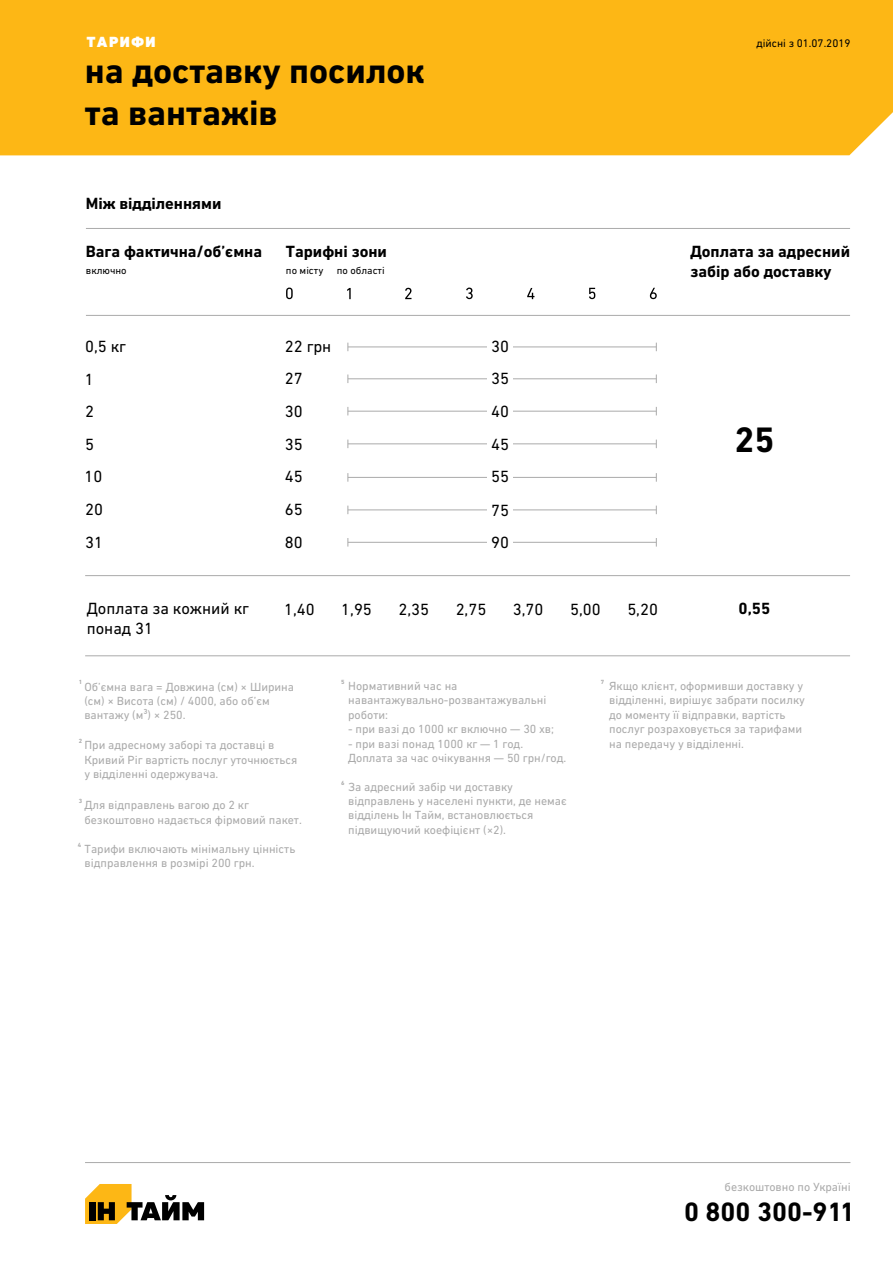
<style>
.page{position:relative;width:893px;height:1263px;background:#fff}
.page>*{position:absolute;margin:0;border:0;box-sizing:border-box;transform-origin:0 0}
.t1{font:700 36px/42px "DIN Next CYR";color:#000}
.t2{font:700 27px "DIN Next CYR";color:#000}
.t3{font:16.5px/32.5px "DIN Next CYR";color:#000}
.t4{font:700 16.5px/19.8px "DIN Next CYR";color:#000}
.t5{font:900 15px "DIN Next CYR";letter-spacing:.1em;color:#fff}
.t6{font:12px/14.4px "DIN Next CYR";color:#aaa}
.t7{font:11.25px "DIN Next CYR";color:#000}
.t8{font:10.5px "DIN Next CYR";color:#000}
.t9{font:700 6.15px "DIN Next CYR";color:#aaa}
</style>
<div class="page">
<svg style="left:85px;top:1184px;width:119px;height:40px"></svg>
<div style="left:89px;top:1202px;width:6px;height:18px;background:#000"></div>
<div style="left:0;top:0;width:893px;height:155px;background:#fdb715"></div>
<hr style="left:85px;top:1162px;width:765px;height:1px;background:#aaa">
<hr style="left:85px;top:575px;width:765px;height:1px;background:#aaa">
<hr style="left:85px;top:655px;width:765px;height:1px;background:#aaa">
<hr style="left:86px;top:315px;width:764px;height:1px;background:#aaa">
<hr style="left:86px;top:228px;width:764px;height:1px;background:#aaa">
<svg style="left:405px;top:288px;width:6px;height:11px"></svg>
<svg style="left:347px;top:288px;width:4px;height:11px"></svg>
<svg style="left:466px;top:288px;width:7px;height:11px"></svg>
<svg style="left:527px;top:288px;width:7px;height:11px"></svg>
<svg style="left:589px;top:288px;width:6px;height:11px"></svg>
<svg style="left:650px;top:288px;width:7px;height:11px"></svg>
<svg style="left:286px;top:288px;width:7px;height:11px"></svg>
<hr style="left:348px;top:379px;width:308px;height:1px;background:#aaa">
<div style="left:487px;top:367px;width:26px;height:19px;background:#fff"></div>
<hr style="left:348px;top:411px;width:308px;height:1px;background:#aaa">
<div style="left:487px;top:400px;width:26px;height:19px;background:#fff"></div>
<hr style="left:348px;top:444px;width:308px;height:1px;background:#aaa">
<div style="left:487px;top:433px;width:26px;height:18px;background:#fff"></div>
<hr style="left:348px;top:477px;width:308px;height:1px;background:#aaa">
<div style="left:487px;top:466px;width:26px;height:19px;background:#fff"></div>
<hr style="left:348px;top:510px;width:308px;height:1px;background:#aaa">
<div style="left:487px;top:499px;width:26px;height:18px;background:#fff"></div>
<hr style="left:348px;top:542px;width:308px;height:1px;background:#aaa">
<div style="left:487px;top:531px;width:26px;height:19px;background:#fff"></div>
<hr style="left:348px;top:347px;width:308px;height:1px;background:#aaa">
<div style="left:487px;top:336px;width:26px;height:18px;background:#fff"></div>
<p class="t5" style="left:87px;top:33px;width:70px">ТАРИФИ</p>
<h1 class="t1" style="left:85px;top:49px;width:341px">на доставку посилок та вантажів</h1>
<h3 class="t4" style="left:86px;top:194px;width:137px">Між відділеннями</h3>
<h3 class="t4" style="left:86px;top:241px;width:178px">Вага фактична/об’ємна</h3>
<p class="t8" style="left:86px;top:264px;width:42px">включно</p>
<h3 class="t4" style="left:286px;top:241px;width:103px">Тарифні зони</h3>
<p class="t8" style="left:286px;top:264px;width:39px">по місту</p>
<p class="t8" style="left:337px;top:264px;width:49px">по області</p>
<h3 class="t3" style="left:84px;top:330px;width:43px">0,5 кг<br>1<br>2<br>5<br>10<br>20<br>31</h3>
<h3 class="t3" style="left:285px;top:330px;width:48px">22 грн<br>27<br>30<br>35<br>45<br>65<br>80</h3>
<h3 class="t3" style="left:491px;top:330px;width:19px">30</h3>
<h3 class="t3" style="left:491px;top:362px;width:19px;text-align:justify">35<br>40<br>45<br>55<br>75<br>90</h3>
<h3 class="t3" style="left:87px;top:599px;width:164px;line-height:19.8px">Доплата за кожний кг понад 31</h3>
<h3 class="t3" style="left:284px;top:593px;width:32px">1,40</h3>
<h3 class="t3" style="left:341px;top:593px;width:32px">1,95</h3>
<h3 class="t3" style="left:398px;top:592px;width:32px">2,35</h3>
<h3 class="t3" style="left:456px;top:593px;width:32px">2,75</h3>
<h3 class="t3" style="left:513px;top:593px;width:32px">3,70</h3>
<h3 class="t3" style="left:570px;top:592px;width:32px">5,00</h3>
<h3 class="t3" style="left:627px;top:592px;width:32px">5,20</h3>
<p class="t7" style="left:756px;top:36px;width:96px">дійсні з 01.07.2019</p>
<h3 class="t4" style="left:690px;top:242px;width:161px">Доплата за адресний забір або доставку</h3>
<h1 class="t1" style="left:734px;top:419px;width:42px">25</h1>
<h3 class="t4" style="left:739px;top:599px;width:33px">0,55</h3>
<p class="t9" style="left:79px;top:679px;width:5px">1</p>
<p class="t6" style="left:84px;top:679px;width:211px">Об’ємна вага = Довжина (см) × Ширина (см) × Висота (см) / 4000, або об’єм вантажу (м³) × 250.</p>
<p class="t9" style="left:79px;top:737px;width:5px">2</p>
<p class="t6" style="left:84px;top:738px;width:215px">При адресному заборі та доставці в<br>Кривий Ріг вартість послуг уточнюється у відділенні одержувача.</p>
<p class="t9" style="left:79px;top:798px;width:5px">3</p>
<p class="t6" style="left:84px;top:798px;width:219px">Для відправлень вагою до 2 кг безкоштовно надається фірмовий пакет.</p>
<p class="t9" style="left:78px;top:841px;width:5px">4</p>
<p class="t6" style="left:85px;top:841px;width:212px">Тарифи включають мінімальну цінність відправлення в розмірі 200 грн.</p>
<p class="t9" style="left:341px;top:679px;width:5px">5</p>
<p class="t6" style="left:348px;top:678px;width:200px">Нормативний час на навантажувально-розвантажувальні роботи:</p>
<p class="t6" style="left:348px;top:722px;width:207px">- при вазі до 1000 кг включно — 30 хв;</p>
<p class="t6" style="left:348px;top:736px;width:220px">- при вазі понад 1000 кг — 1 год.<br>Доплата за час очікування — 50 грн/год.</p>
<p class="t9" style="left:341px;top:779px;width:5px">6</p>
<p class="t6" style="left:348px;top:779px;width:220px">За адресний забір чи доставку відправлень у населені пункти, де немає відділень Ін Тайм, встановлюється підвищуючий коефіцієнт (×2).</p>
<p class="t9" style="left:601px;top:678px;width:5px">7</p>
<p class="t6" style="left:609px;top:678px;width:197px">Якщо клієнт, оформивши доставку у відділенні, вирішує забрати посилку до моменту її відправки, вартість послуг розраховується за тарифами на передачу у відділенні.</p>
<p class="t6" style="left:725px;top:1179px;width:128px">безкоштовно по Україні</p>
<h2 class="t2" style="left:684px;top:1196px;width:172px">0 800 300-911</h2>
</div>
